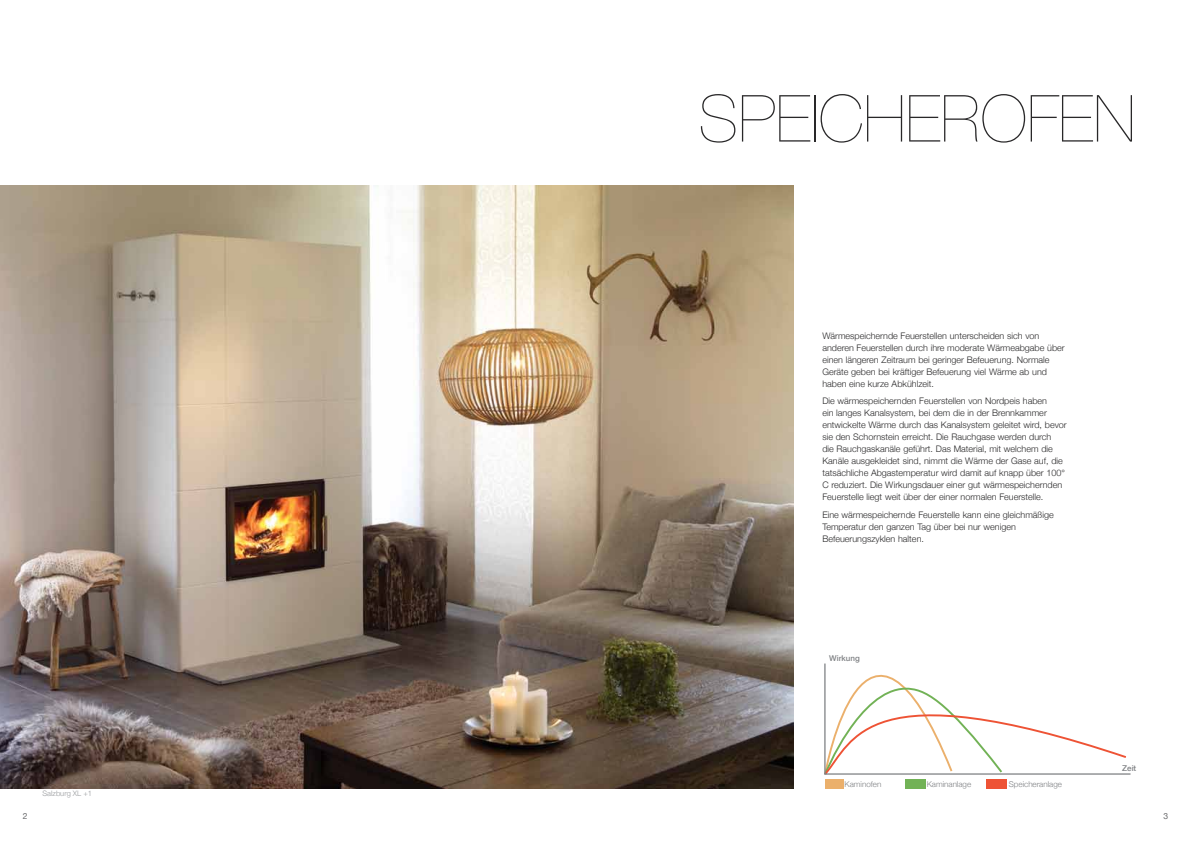
<style>
.page{position:relative;width:1191px;height:842px;background:#fff}
.page>*{position:absolute;margin:0;border:0;box-sizing:border-box;transform-origin:0 0}
.t1{font:200 65px "Helvetica Neue";color:#292829}
.t2{font:300 9px/12px "Helvetica Neue";color:#292829}
.t3{font:8.5px "Helvetica Neue";color:#6b6c6e}
.t4{font:300 8px "Helvetica Neue";color:#808285}
.t5{font:500 8px "Helvetica Neue";color:#808285}
.t6{font:300 7.5px "Helvetica Neue";color:#989a9d}
</style>
<div class="page">
<img style="left:0;top:185px;width:794px;height:603px">
<svg style="left:825px;top:663px;width:301px;height:110px"></svg>
<hr style="left:824px;top:663px;width:1px;height:111px;background:#808285">
<hr style="left:824px;top:773px;width:306px;height:2px;background:#808285">
<div style="left:825px;top:779px;width:18px;height:9px;background:#ebb06c"></div>
<div style="left:905px;top:779px;width:20px;height:9px;background:#72b256"></div>
<div style="left:986px;top:779px;width:20px;height:9px;background:#ee5335"></div>
<h1 class="t1" style="left:698px;top:68px;width:438px">SPEICHEROFEN</h1>
<p class="t2" style="left:822px;top:329px;width:244px">Wärmespeichernde Feuerstellen unterscheiden sich von anderen Feuerstellen durch ihre moderate Wärmeabgabe über einen längeren Zeitraum bei geringer Befeuerung. Normale Geräte geben bei kräftiger Befeuerung viel Wärme ab und haben eine kurze Abkühlzeit.</p>
<p class="t2" style="left:822px;top:394px;width:246px">Die wärmespeichernden Feuerstellen von Nordpeis haben<br>ein langes Kanalsystem, bei dem die in der Brennkammer entwickelte Wärme durch das Kanalsystem geleitet wird, bevor sie den Schornstein erreicht. Die Rauchgase werden durch<br>die Rauchgaskanäle geführt. Das Material, mit welchem die Kanäle ausgekleidet sind, nimmt die Wärme der Gase auf, die tatsächliche Abgastemperatur wird damit auf knapp über 100° C reduziert. Die Wirkungsdauer einer gut wärmespeichernden Feuerstelle liegt weit über der einer normalen Feuerstelle.</p>
<p class="t2" style="left:822px;top:508px;width:233px">Eine wärmespeichernde Feuerstelle kann eine gleichmäßige<br>Temperatur den ganzen Tag über bei nur wenigen<br>Befeuerungszyklen halten.</p>
<p class="t6" style="left:43px;top:788px;width:51px">Salzburg XL +1</p>
<p class="t5" style="left:829px;top:652px;width:32px">Wirkung</p>
<p class="t4" style="left:844px;top:777px;width:38px">Kaminofen</p>
<p class="t4" style="left:926px;top:777px;width:46px">Kaminanlage</p>
<p class="t4" style="left:1009px;top:777px;width:55px">Speicheranlage</p>
<p class="t5" style="left:1122px;top:762px;width:16px">Zeit</p>
<p class="t3" style="left:23px;top:809px;width:6px">2</p>
<p class="t3" style="left:1163px;top:809px;width:6px">3</p>
</div>
